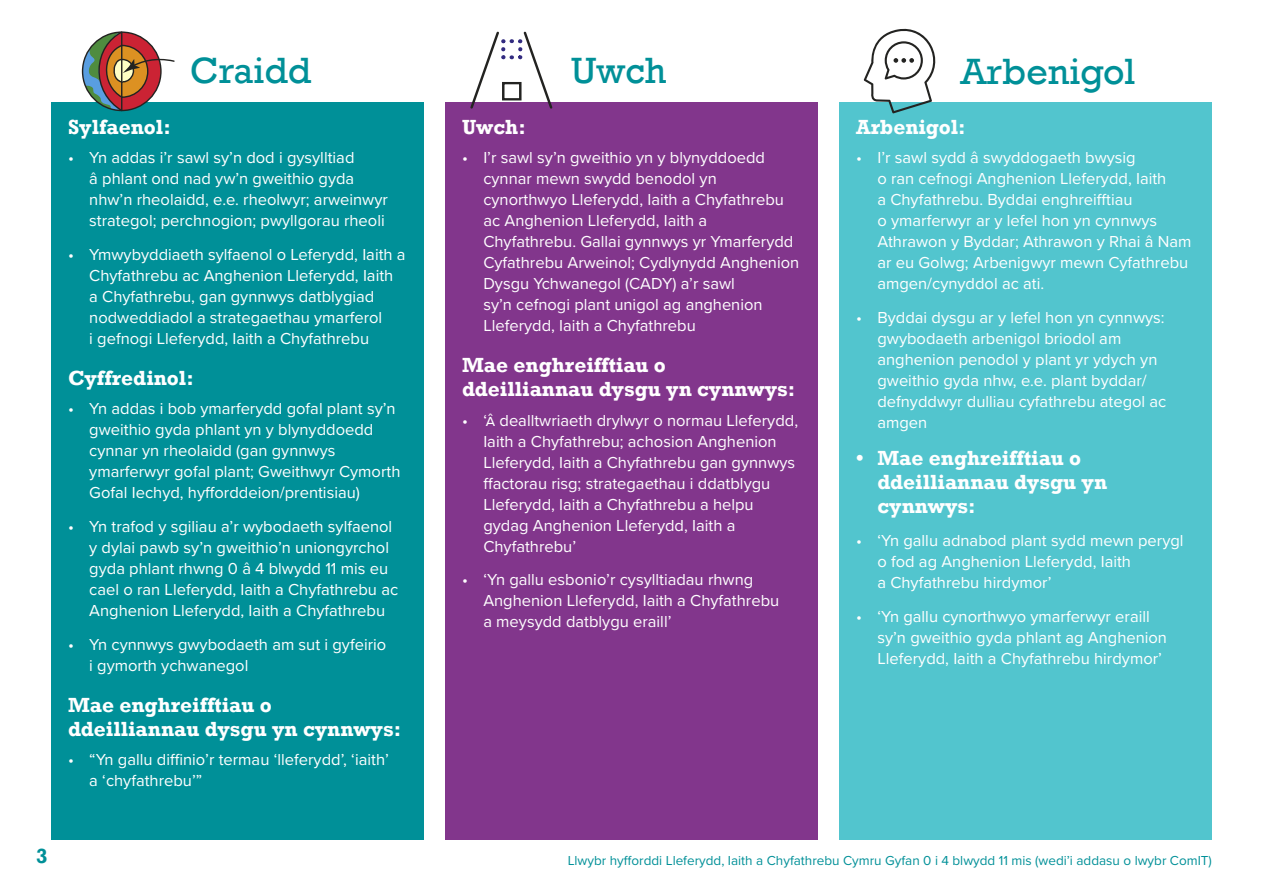
<style>
.page{position:relative;width:1263px;height:893px;background:#fff}
.page>*{position:absolute;margin:0;border:0;box-sizing:border-box;transform-origin:0 0}
.H1_chapter_heading{font:37.5px "Rockwell";color:#009098}
.p_Titles_in_boxes{font:700 21px/24px "Rockwell";color:#fff}
.p_White_Bullet{font:700 21px/24px "Rockwell";color:#fff}
.t1{font:700 21px "Rockwell";color:#009098}
.p_White_Bullet-2{font:16.5px/21px "Proxima Nova";color:#fff}
.p_credit_for_image{font:13.5px "Proxima Nova";color:#009098}
</style>
<div class="page">
<div style="left:51px;top:102px;width:373px;height:737px;background:#009098"></div>
<div style="left:445px;top:102px;width:373px;height:737px;background:#82368c"></div>
<div style="left:839px;top:102px;width:373px;height:737px;background:#52c5ce"></div>
<svg style="left:864px;top:28px;width:72px;height:85px"></svg>
<svg style="left:82px;top:31px;width:93px;height:80px"></svg>
<svg style="left:470px;top:31px;width:83px;height:78px"></svg>
<h1 class="H1_chapter_heading" style="left:190px;top:49px;width:122px">Craidd</h1>
<h1 class="H1_chapter_heading" style="left:571px;top:49px;width:97px">Uwch</h1>
<h1 class="H1_chapter_heading" style="left:960px;top:50px;width:177px">Arbenigol</h1>
<p class="p_Titles_in_boxes" style="left:68px;top:115px;width:104px">Sylfaenol:</p>
<p class="p_White_Bullet-2" style="left:89px;top:146px;width:300px;text-indent:-21px">• Yn addas i’r sawl sy’n dod i gysylltiad<br>â phlant ond nad yw’n gweithio gyda nhw’n rheolaidd, e.e. rheolwyr; arweinwyr strategol; perchnogion; pwyllgorau rheoli</p>
<p class="p_White_Bullet-2" style="left:89px;top:243px;width:318px;text-indent:-21px">• Ymwybyddiaeth sylfaenol o Leferydd, Iaith a Chyfathrebu ac Anghenion Lleferydd, Iaith a Chyfathrebu, gan gynnwys datblygiad nodweddiadol a strategaethau ymarferol<br>i gefnogi Lleferydd, Iaith a Chyfathrebu</p>
<p class="p_Titles_in_boxes" style="left:68px;top:366px;width:127px">Cyffredinol:</p>
<p class="p_White_Bullet-2" style="left:89px;top:398px;width:313px;text-indent:-21px">• Yn addas i bob ymarferydd gofal plant sy’n gweithio gyda phlant yn y blynyddoedd cynnar yn rheolaidd (gan gynnwys ymarferwyr gofal plant; Gweithwyr Cymorth Gofal Iechyd, hyfforddeion/prentisiau)</p>
<p class="p_White_Bullet-2" style="left:89px;top:515px;width:310px;text-indent:-21px">• Yn trafod y sgiliau a’r wybodaeth sylfaenol y dylai pawb sy’n gweithio’n uniongyrchol gyda phlant rhwng 0 â 4 blwydd 11 mis eu cael o ran Lleferydd, Iaith a Chyfathrebu ac Anghenion Lleferydd, Iaith a Chyfathrebu</p>
<p class="p_White_Bullet-2" style="left:89px;top:633px;width:298px;text-indent:-21px">• Yn cynnwys gwybodaeth am sut i gyfeirio i gymorth ychwanegol</p>
<p class="p_Titles_in_boxes" style="left:68px;top:693px;width:335px">Mae enghreifftiau o ddeilliannau dysgu yn cynnwys:</p>
<p class="p_White_Bullet-2" style="left:89px;top:749px;width:301px;text-indent:-21px">• “Yn gallu diffinio’r termau ‘lleferydd’, ‘iaith’ a ‘chyfathrebu’”</p>
<p class="p_Titles_in_boxes" style="left:462px;top:115px;width:65px">Uwch:</p>
<p class="p_White_Bullet-2" style="left:483px;top:146px;width:317px;text-indent:-21px">• I’r sawl sy’n gweithio yn y blynyddoedd cynnar mewn swydd benodol yn cynorthwyo Lleferydd, Iaith a Chyfathrebu ac Anghenion Lleferydd, Iaith a Chyfathrebu. Gallai gynnwys yr Ymarferydd Cyfathrebu Arweinol; Cydlynydd Anghenion Dysgu Ychwanegol (CADY) a’r sawl<br>sy’n cefnogi plant unigol ag anghenion Lleferydd, Iaith a Chyfathrebu</p>
<p class="p_Titles_in_boxes" style="left:462px;top:353px;width:335px">Mae enghreifftiau o ddeilliannau dysgu yn cynnwys:</p>
<p class="p_White_Bullet-2" style="left:483px;top:409px;width:316px;text-indent:-21px">• ‘Â dealltwriaeth drylwyr o normau Lleferydd, Iaith a Chyfathrebu; achosion Anghenion Lleferydd, Iaith a Chyfathrebu gan gynnwys ffactorau risg; strategaethau i ddatblygu Lleferydd, Iaith a Chyfathrebu a helpu gydag Anghenion Lleferydd, Iaith a Chyfathrebu’</p>
<p class="p_White_Bullet-2" style="left:483px;top:569px;width:297px;text-indent:-21px">• ‘Yn gallu esbonio’r cysylltiadau rhwng<br>Anghenion Lleferydd, Iaith a Chyfathrebu a meysydd datblygu eraill’</p>
<p class="p_Titles_in_boxes" style="left:856px;top:115px;width:111px">Arbenigol:</p>
<p class="p_White_Bullet-2" style="left:877px;top:146px;width:316px;text-indent:-21px">• I’r sawl sydd â swyddogaeth bwysig<br>o ran cefnogi Anghenion Lleferydd, Iaith<br>a Chyfathrebu. Byddai enghreifftiau<br>o ymarferwyr ar y lefel hon yn cynnwys Athrawon y Byddar; Athrawon y Rhai â Nam ar eu Golwg; Arbenigwyr mewn Cyfathrebu amgen/cynyddol ac ati.</p>
<p class="p_White_Bullet-2" style="left:877px;top:306px;width:290px;text-indent:-21px">• Byddai dysgu ar y lefel hon yn cynnwys: gwybodaeth arbenigol briodol am anghenion penodol y plant yr ydych yn gweithio gyda nhw, e.e. plant byddar/ defnyddwyr dulliau cyfathrebu ategol ac amgen</p>
<p class="p_White_Bullet" style="left:877px;top:446px;width:231px;text-indent:-21px">• Mae enghreifftiau o ddeilliannau dysgu yn cynnwys:</p>
<p class="p_White_Bullet-2" style="left:877px;top:530px;width:308px;text-indent:-21px">• ‘Yn gallu adnabod plant sydd mewn perygl o fod ag Anghenion Lleferydd, Iaith<br>a Chyfathrebu hirdymor’</p>
<p class="p_White_Bullet-2" style="left:877px;top:605px;width:291px;text-indent:-21px">• ‘Yn gallu cynorthwyo ymarferwyr eraill sy’n gweithio gyda phlant ag Anghenion<br>Lleferydd, Iaith a Chyfathrebu hirdymor’</p>
<p class="t1" style="left:36px;top:843px;width:13px">3</p>
<p class="p_credit_for_image" style="left:568px;top:851px;width:646px">Llwybr hyfforddi Lleferydd, Iaith a Chyfathrebu Cymru Gyfan 0 i 4 blwydd 11 mis (wedi’i addasu o lwybr ComIT)</p>
</div>
